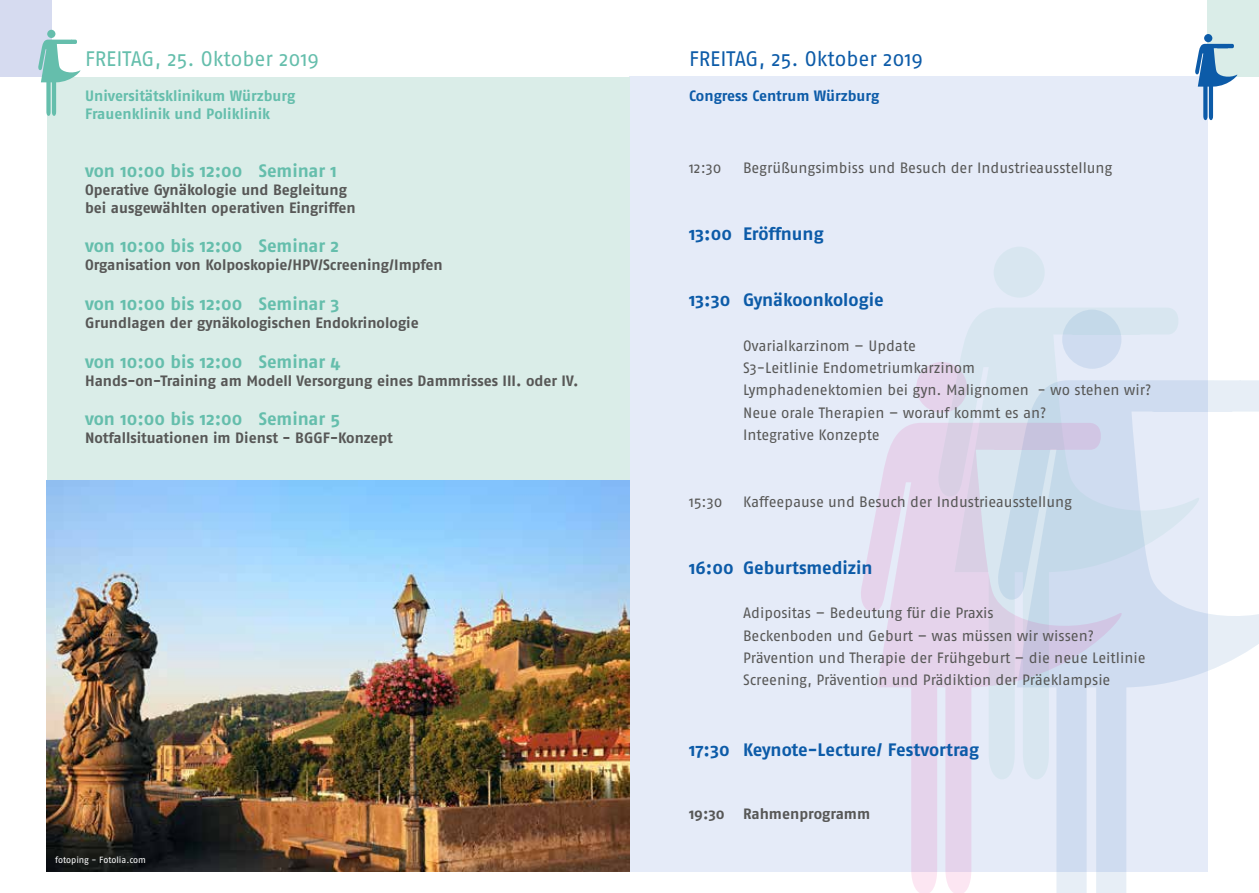
<style>
.page{position:relative;width:1259px;height:893px;background:#fff}
.page>*{position:absolute;margin:0;border:0;box-sizing:border-box;transform-origin:0 0}
.t1{font:21px "Fago No";color:#65beac}
.t2{font:21px "Fago No";color:#0c5ba8}
.t3{font:700 18px "Fago No";color:#65beac}
.t4{font:700 18px "Fago No";color:#0c5ba8}
.t5{font:15px/22.2px "Fago No";letter-spacing:-.005em;color:#575756}
.t6{font:700 15px/18px "Fago No";color:#575756}
.t7{font:700 15px/18px "Fago No";color:#65beac}
.t8{font:700 15px "Fago No";letter-spacing:-.005em;color:#0c5ba8}
.t9{font:9px "Fago No";letter-spacing:-.005em;color:#fff}
</style>
<div class="page">
<div style="left:0;top:0;width:51px;height:77px;background:#d6dbf0"></div>
<div style="left:1208px;top:0;width:51px;height:77px;background:#daede8"></div>
<div style="left:629px;top:77px;width:579px;height:795px;background:#e5ebf8"></div>
<div style="left:47px;top:77px;width:582px;height:403px;background:#daede8"></div>
<img style="left:47px;top:480px;width:582px;height:392px">
<div style="left:1204px;top:34px;width:8px;height:8px;background:#0c5ba8;border-radius:50%"></div>
<svg style="left:1194px;top:44px;width:44px;height:76px"></svg>
<div style="left:47px;top:30px;width:8px;height:8px;background:#65beac;border-radius:50%"></div>
<svg style="left:38px;top:40px;width:43px;height:76px"></svg>
<svg style="left:1123px;top:380px;width:136px;height:513px"></svg>
<div style="left:993px;top:247px;width:51px;height:51px;background:#d8e6f0;border-radius:50%"></div>
<svg style="left:949px;top:308px;width:251px;height:471px"></svg>
<div style="left:916px;top:362px;width:51px;height:51px;background:#e5d3eb;border-radius:50%"></div>
<svg style="left:861px;top:423px;width:262px;height:470px"></svg>
<h1 class="t1" style="left:85px;top:46px;width:236px">FREITAG, 25. Oktober 2019</h1>
<p class="t7" style="left:85px;top:87px;width:212px">Universitätsklinikum Würzburg<br>Frauenklinik und Poliklinik</p>
<p class="t3" style="left:85px;top:160px;width:253px">von 10:00 bis 12:00 Seminar 1</p>
<p class="t6" style="left:85px;top:180px;width:272px">Operative Gynäkologie und Begleitung bei ausgewählten operativen Eingriffen</p>
<p class="t3" style="left:85px;top:235px;width:256px">von 10:00 bis 12:00 Seminar 2</p>
<p class="t6" style="left:85px;top:256px;width:359px">Organisation von Kolposkopie/HPV/Screening/Impfen</p>
<p class="t3" style="left:85px;top:293px;width:256px">von 10:00 bis 12:00 Seminar 3</p>
<p class="t6" style="left:85px;top:313px;width:335px">Grundlagen der gynäkologischen Endokrinologie</p>
<p class="t3" style="left:85px;top:351px;width:257px">von 10:00 bis 12:00 Seminar 4</p>
<p class="t6" style="left:85px;top:371px;width:495px">Hands-on-Training am Modell Versorgung eines Dammrisses III. oder IV.</p>
<p class="t3" style="left:85px;top:408px;width:257px">von 10:00 bis 12:00 Seminar 5</p>
<p class="t6" style="left:85px;top:429px;width:309px">Notfallsituationen im Dienst - BGGF-Konzept</p>
<p class="t9" style="left:55px;top:855px;width:92px">fotoping - Fotolia.com</p>
<h1 class="t2" style="left:689px;top:46px;width:236px">FREITAG, 25. Oktober 2019</h1>
<p class="t8" style="left:689px;top:87px;width:192px">Congress Centrum Würzburg</p>
<p class="t5" style="left:689px;top:157px;width:34px">12:30</p>
<p class="t5" style="left:743px;top:157px;width:371px">Begrüßungsimbiss und Besuch der Industrieausstellung</p>
<p class="t4" style="left:689px;top:223px;width:136px">13:00 Eröffnung</p>
<p class="t4" style="left:689px;top:289px;width:196px">13:30 Gynäkoonkologie</p>
<p class="t5" style="left:743px;top:334px;width:410px">Ovarialkarzinom – Update<br>S3-Leitlinie Endometriumkarzinom<br>Lymphadenektomien bei gyn. Malignomen - wo stehen wir?<br>Neue orale Therapien – worauf kommt es an?<br>Integrative Konzepte</p>
<p class="t5" style="left:689px;top:491px;width:35px">15:30</p>
<p class="t5" style="left:743px;top:491px;width:330px">Kaffeepause und Besuch der Industrieausstellung</p>
<p class="t4" style="left:689px;top:557px;width:185px">16:00 Geburtsmedizin</p>
<p class="t5" style="left:743px;top:602px;width:404px">Adipositas – Bedeutung für die Praxis<br>Beckenboden und Geburt – was müssen wir wissen?<br>Prävention und Therapie der Frühgeburt – die neue Leitlinie Screening, Prävention und Prädiktion der Präeklampsie</p>
<p class="t4" style="left:689px;top:739px;width:292px">17:30 Keynote-Lecture/ Festvortrag</p>
<p class="t6" style="left:689px;top:804px;width:183px">19:30 Rahmenprogramm</p>
</div>
